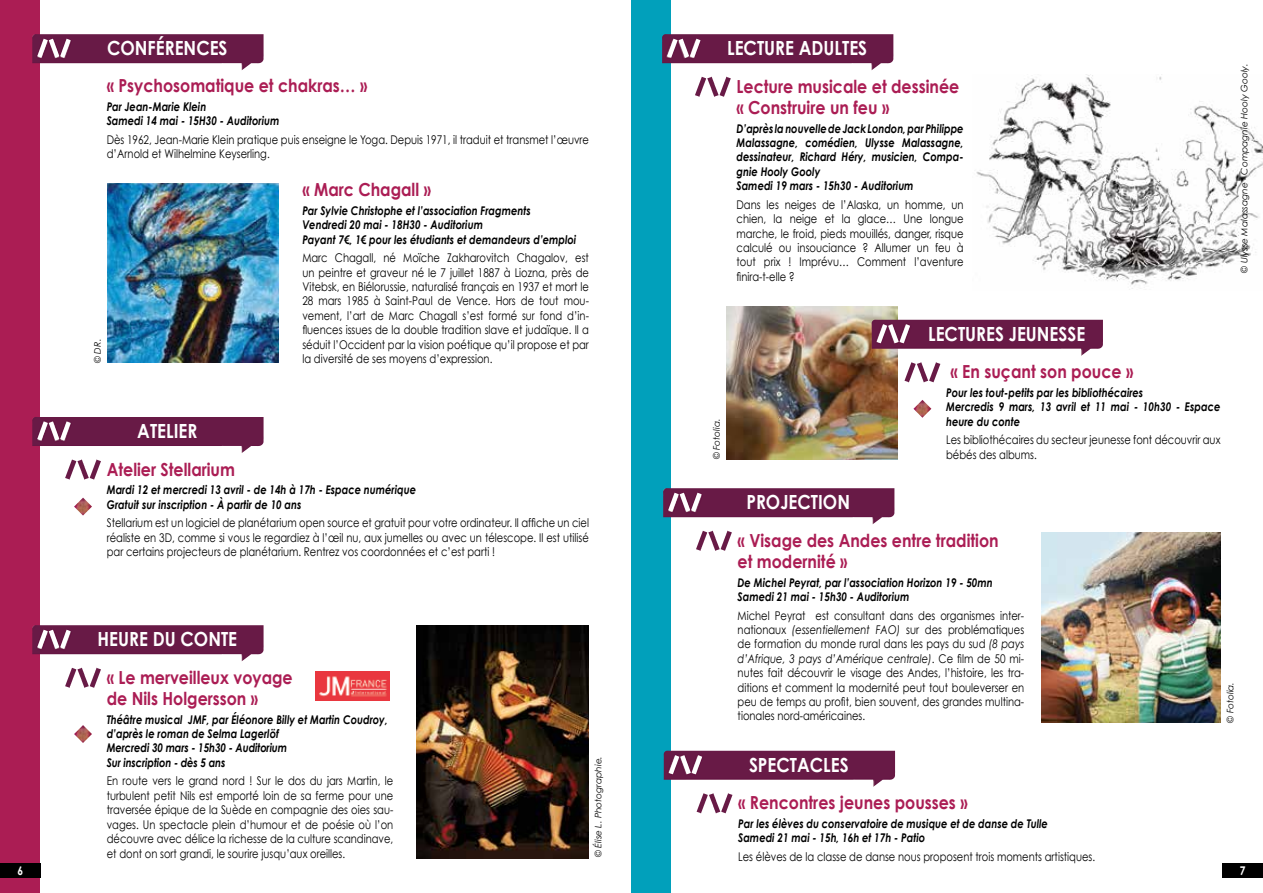
<style>
.page{position:relative;width:1263px;height:893px;background:#fff}
.page>*{position:absolute;margin:0;border:0;box-sizing:border-box;transform-origin:0 0}
.t1{font:700 19.5px "Century Gothic";color:#fff;scale:.88 1}
.t2{font:700 18px/21.1px "Century Gothic";color:#ab1d54;scale:.88 1}
.t3{font:12px/14.4px "Century Gothic";color:#000;text-align:justify;scale:.83 1}
.t4{font:italic 700 12px/14.4px "Century Gothic";color:#000;scale:.83 1}
.t5{font:700 12px "Century Gothic";color:#fff;scale:.85 1}
.t6{font:italic 9px "Century Gothic";color:#000}
.s1{font-style:italic}
</style>
<div class="page">
<img style="left:726px;top:306px;width:171px;height:153px">
<img style="left:976px;top:74px;width:287px;height:215px">
<div style="left:0;top:0;width:40px;height:893px;background:#ab1d54"></div>
<div style="left:631px;top:0;width:40px;height:893px;background:#01a0bb"></div>
<div style="left:0;top:863px;width:41px;height:15px;background:#000"></div>
<div style="left:1222px;top:863px;width:41px;height:15px;background:#000"></div>
<img style="left:664px;top:751px;width:231px;height:36px">
<img style="left:32px;top:625px;width:232px;height:36px">
<img style="left:662px;top:34px;width:231px;height:36px">
<img style="left:872px;top:320px;width:231px;height:36px">
<img style="left:663px;top:488px;width:231px;height:36px">
<img style="left:697px;top:793px;width:35px;height:20px">
<img style="left:65px;top:668px;width:36px;height:20px">
<img style="left:695px;top:77px;width:36px;height:20px">
<img style="left:904px;top:362px;width:36px;height:20px">
<img style="left:696px;top:531px;width:36px;height:20px">
<img style="left:316px;top:671px;width:73px;height:29px">
<img style="left:74px;top:725px;width:18px;height:18px">
<img style="left:913px;top:400px;width:18px;height:18px">
<img style="left:416px;top:625px;width:173px;height:233px">
<img style="left:1042px;top:532px;width:178px;height:191px">
<img style="left:107px;top:184px;width:172px;height:178px">
<img style="left:32px;top:34px;width:232px;height:36px">
<img style="left:32px;top:417px;width:232px;height:36px">
<img style="left:65px;top:460px;width:36px;height:20px">
<img style="left:74px;top:498px;width:18px;height:17px">
<h1 class="t1" style="left:107px;top:36px;width:138px">CONFÉRENCES</h1>
<h2 class="t2" style="left:107px;top:74px;width:298px">« Psychosomatique et chakras… »</h2>
<p class="t4" style="left:107px;top:99px;width:210px">Par Jean-Marie Klein<br>Samedi 14 mai - 15H30 - Auditorium</p>
<p class="t3" style="left:107px;top:132px;width:582px">Dès 1962, Jean-Marie Klein pratique puis enseigne le Yoga. Depuis 1971, il traduit et transmet l’œuvre d’Arnold et Wilhelmine Keyserling.</p>
<h2 class="t2" style="left:302px;top:179px;width:148px">« Marc Chagall »</h2>
<p class="t4" style="left:302px;top:203px;width:331px">Par Sylvie Christophe et l’association Fragments<br>Vendredi 20 mai - 18H30 - Auditorium<br>Payant 7€, 1€ pour les étudiants et demandeurs d’emploi</p>
<p class="t3" style="left:302px;top:251px;width:347px">Marc Chagall, né Moïche Zakharovitch Chagalov, est un peintre et graveur né le 7 juillet 1887 à Liozna, près de Vitebsk, en Biélorussie, naturalisé français en 1937 et mort le 28 mars 1985 à Saint-Paul de Vence. Hors de tout mou&shy;vement, l’art de Marc Chagall s’est formé sur fond d’in&shy;fluences issues de la double tradition slave et judaïque. Il a séduit l’Occident par la vision poétique qu’il propose et par la diversité de ses moyens d’expression.</p>
<p class="t6" style="left:92px;top:363px;width:25px;rotate:-90deg">© DR.</p>
<h1 class="t1" style="left:137px;top:418px;width:70px">ATELIER</h1>
<h2 class="t2" style="left:107px;top:458px;width:147px">Atelier Stellarium</h2>
<p class="t4" style="left:107px;top:482px;width:374px">Mardi 12 et mercredi 13 avril - de 14h à 17h - Espace numérique<br>Gratuit sur inscription - À partir de 10 ans</p>
<p class="t3" style="left:107px;top:516px;width:582px">Stellarium est un logiciel de planétarium open source et gratuit pour votre ordinateur. Il affiche un ciel réaliste en 3D, comme si vous le regardiez à l’œil nu, aux jumelles ou avec un télescope. Il est utilisé par certains projecteurs de planétarium. Rentrez vos coordonnées et c’est parti !</p>
<h1 class="t1" style="left:97px;top:627px;width:160px">HEURE DU CONTE</h1>
<h2 class="t2" style="left:107px;top:666px;width:213px">« Le merveilleux voyage de Nils Holgersson »</h2>
<p class="t4" style="left:107px;top:712px;width:340px">Théâtre musical JMF, par Éléonore Billy et Martin Coudroy, d’après le roman de Selma Lagerlöf<br>Mercredi 30 mars - 15h30 - Auditorium<br>Sur inscription - dès 5 ans</p>
<p class="t3" style="left:107px;top:774px;width:347px">En route vers le grand nord ! Sur le dos du jars Martin, le turbulent petit Nils est emporté loin de sa ferme pour une traversée épique de la Suède en compagnie des oies sau&shy;vages. Un spectacle plein d’humour et de poésie où l’on découvre avec délice la richesse de la culture scandinave, et dont on sort grandi, le sourire jusqu’aux oreilles.</p>
<p class="t6" style="left:593px;top:857px;width:102px;rotate:-90deg">© Élise L. Photographie.</p>
<h1 class="t1" style="left:727px;top:36px;width:161px">LECTURE ADULTES</h1>
<h2 class="t2" style="left:736px;top:75px;width:255px">Lecture musicale et dessinée « Construire un feu »</h2>
<p class="t4" style="left:736px;top:121px;width:275px">D’après la nouvelle de Jack London, par Philippe Malassagne, comédien, Ulysse Malassagne, dessinateur, Richard Héry, musicien, Compa&shy;gnie Hooly Gooly<br>Samedi 19 mars - 15h30 - Auditorium</p>
<p class="t3" style="left:736px;top:197px;width:275px">Dans les neiges de l’Alaska, un homme, un chien, la neige et la glace… Une longue marche, le froid, pieds mouillés, danger, risque calculé ou insouciance ? Allumer un feu à tout prix ! Imprévu… Comment l’aventure finira-t-elle ?</p>
<p class="t6" style="left:1239px;top:273px;width:211px;rotate:-90deg">© Ulysse Malassagne - Compagnie Hooly Gooly.</p>
<p class="t6" style="left:711px;top:459px;width:42px;rotate:-90deg">© Fotolia.</p>
<h1 class="t1" style="left:928px;top:321px;width:180px">LECTURES JEUNESSE</h1>
<h1 class="t1" style="left:746px;top:490px;width:119px">PROJECTION</h1>
<h2 class="t2" style="left:950px;top:361px;width:209px">« En suçant son pouce »</h2>
<p class="t4" style="left:946px;top:385px;width:332px">Pour les tout-petits par les bibliothécaires<br>Mercredis 9 mars, 13 avril et 11 mai - 10h30 - Espace heure du conte</p>
<p class="t3" style="left:946px;top:433px;width:332px">Les bibliothécaires du secteur jeunesse font découvrir aux bébés des albums.</p>
<h2 class="t2" style="left:738px;top:529px;width:298px">« Visage des Andes entre tradition et modernité »</h2>
<p class="t4" style="left:738px;top:575px;width:309px">De Michel Peyrat, par l’association Horizon 19 - 50mn<br>Samedi 21 mai - 15h30 - Auditorium</p>
<p class="t3" style="left:738px;top:608px;width:347px">Michel Peyrat est consultant dans des organismes inter&shy;nationaux <span class="s1">(essentiellement FAO)</span> sur des problématiques de formation du monde rural dans les pays du sud <span class="s1">(8 pays d’Afrique, 3 pays d’Amérique centrale)</span>. Ce film de 50 mi&shy;nutes fait découvrir le visage des Andes, l’histoire, les tra&shy;ditions et comment la modernité peut tout bouleverser en peu de temps au profit, bien souvent, des grandes multina&shy;tionales nord-américaines.</p>
<h1 class="t1" style="left:749px;top:752px;width:115px">SPECTACLES</h1>
<h2 class="t2" style="left:738px;top:792px;width:262px">« Rencontres jeunes pousses »</h2>
<p class="t4" style="left:738px;top:816px;width:375px">Par les élèves du conservatoire de musique et de danse de Tulle<br>Samedi 21 mai - 15h, 16h et 17h - Patio</p>
<p class="t3" style="left:738px;top:849px;width:432px">Les élèves de la classe de danse nous proposent trois moments artistiques.</p>
<p class="t6" style="left:1225px;top:723px;width:42px;rotate:-90deg">© Fotolia.</p>
<p class="t5" style="left:17px;top:863px;width:8px">6</p>
<p class="t5" style="left:1240px;top:863px;width:8px">7</p>
</div>
